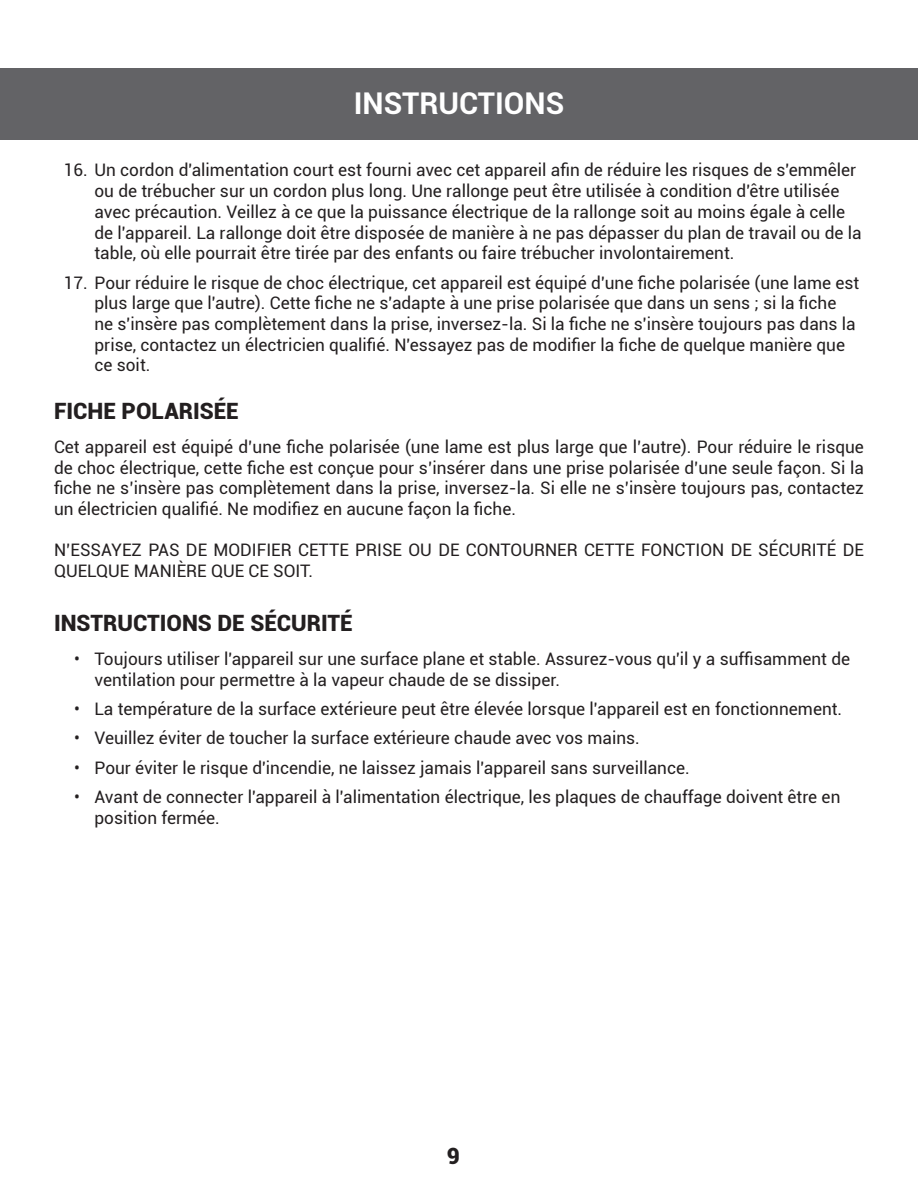
<style>
.page{position:relative;width:918px;height:1188px;background:#fff}
.page>*{position:absolute;margin:0;border:0;box-sizing:border-box;transform-origin:0 0}
.Title_2{font:700 30px "Roboto";color:#fff}
.Subtile_1{font:900 22.5px "Roboto";color:#231f20}
.Text_-_Left_Justify{font:17.25px/20.7px "Roboto";color:#231f20}
</style>
<div class="page">
<div style="left:0;top:68px;width:918px;height:72px;background:#636366"></div>
<p class="Title_2" style="left:354px;top:83px;width:212px">INSTRUCTIONS</p>
<p class="Text_-_Left_Justify" style="left:94px;top:159px;width:769px;text-indent:-31px">16. Un cordon d'alimentation court est fourni avec cet appareil afin de réduire les risques de s'emmêler ou de trébucher sur un cordon plus long. Une rallonge peut être utilisée à condition d'être utilisée avec précaution. Veillez à ce que la puissance électrique de la rallonge soit au moins égale à celle de l'appareil. La rallonge doit être disposée de manière à ne pas dépasser du plan de travail ou de la table, où elle pourrait être tirée par des enfants ou faire trébucher involontairement.</p>
<p class="Text_-_Left_Justify" style="left:94px;top:272px;width:766px;text-indent:-31px">17. Pour réduire le risque de choc électrique, cet appareil est équipé d'une fiche polarisée (une lame est plus large que l'autre). Cette fiche ne s'adapte à une prise polarisée que dans un sens ; si la fiche ne s'insère pas complètement dans la prise, inversez-la. Si la fiche ne s'insère toujours pas dans la prise, contactez un électricien qualifié. N'essayez pas de modifier la fiche de quelque manière que ce soit.</p>
<p class="Subtile_1" style="left:54px;top:395px;width:186px">FICHE POLARISÉE</p>
<p class="Text_-_Left_Justify" style="left:54px;top:436px;width:811px;text-align:justify">Cet appareil est équipé d’une fiche polarisée (une lame est plus large que l’autre). Pour réduire le risque de choc électrique, cette fiche est conçue pour s’insérer dans une prise polarisée d’une seule façon. Si la fiche ne s’insère pas complètement dans la prise, inversez-la. Si elle ne s’insère toujours pas, contactez un électricien qualifié. Ne modifiez en aucune façon la fiche.</p>
<p class="Text_-_Left_Justify" style="left:54px;top:539px;width:812px">N’ESSAYEZ PAS DE MODIFIER CETTE PRISE OU DE CONTOURNER CETTE FONCTION DE SÉCURITÉ DE<br>QUELQUE MANIÈRE QUE CE SOIT.</p>
<p class="Subtile_1" style="left:54px;top:607px;width:300px">INSTRUCTIONS DE SÉCURITÉ</p>
<p class="Text_-_Left_Justify" style="left:94px;top:648px;width:757px;text-indent:-20px">• Toujours utiliser l'appareil sur une surface plane et stable. Assurez-vous qu'il y a suffisamment de ventilation pour permettre à la vapeur chaude de se dissiper.</p>
<p class="Text_-_Left_Justify" style="left:74px;top:698px;width:770px">• La température de la surface extérieure peut être élevée lorsque l'appareil est en fonctionnement.</p>
<p class="Text_-_Left_Justify" style="left:74px;top:727px;width:567px">• Veuillez éviter de toucher la surface extérieure chaude avec vos mains.</p>
<p class="Text_-_Left_Justify" style="left:74px;top:756px;width:617px">• Pour éviter le risque d'incendie, ne laissez jamais l'appareil sans surveillance.</p>
<p class="Text_-_Left_Justify" style="left:94px;top:786px;width:747px;text-indent:-20px">• Avant de connecter l'appareil à l'alimentation électrique, les plaques de chauffage doivent être en position fermée.</p>
<h2 class="Subtile_1" style="left:447px;top:1140px;width:15px">9</h2>
</div>
